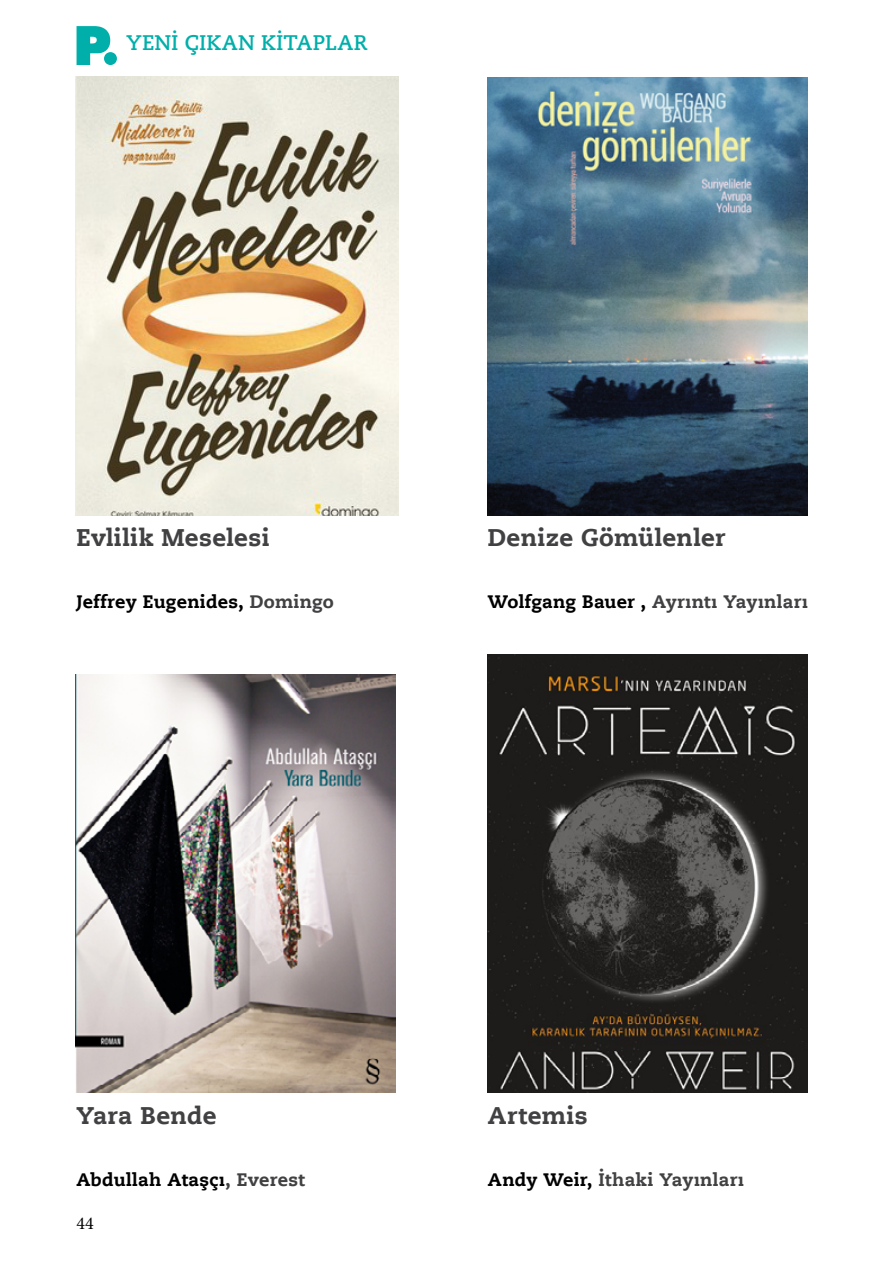
<style>
.page{position:relative;width:893px;height:1263px;background:#fff}
.page>*{position:absolute;margin:0;border:0;box-sizing:border-box;transform-origin:0 0}
.t1{font:700 24px "Caecilia LT Std Roman";letter-spacing:.01em;color:#414042}
.t2{font:300 21px "Caecilia LT Std";letter-spacing:.005em;color:#00afaa}
.t3{font:700 18px "Caecilia LT Std Roman";letter-spacing:.01em;color:#414042}
.t4{font:700 18px "Caecilia LT Std Roman";letter-spacing:.015em;color:#000}
.t5{font:18px "Minion Pro";color:#000}
.s1{color:#414042}
.s2{color:#000}
</style>
<div class="page">
<img style="left:75px;top:77px;width:324px;height:438px">
<img style="left:488px;top:77px;width:320px;height:438px">
<img style="left:488px;top:655px;width:320px;height:438px">
<img style="left:75px;top:674px;width:320px;height:419px">
<svg style="left:77px;top:26px;width:33px;height:39px"></svg>
<div style="left:104px;top:52px;width:13px;height:13px;background:#00afaa;border-radius:50%"></div>
<p class="t2" style="left:126px;top:30px;width:242px">YENİ ÇIKAN KİTAPLAR</p>
<h1 class="t1" style="left:77px;top:522px;width:195px">Evlilik Meselesi</h1>
<p class="t4" style="left:77px;top:590px;width:259px">Jeffrey Eugenides, <span class="s1">Domingo</span></p>
<h1 class="t1" style="left:488px;top:522px;width:239px">Denize Gömülenler</h1>
<p class="t3" style="left:488px;top:590px;width:322px"><span class="s2">Wolfgang Bauer ,</span> Ayrıntı Yayınları</p>
<h1 class="t1" style="left:77px;top:1100px;width:141px">Yara Bende</h1>
<p class="t4" style="left:77px;top:1168px;width:230px">Abdullah Ataşçı<span class="s1">, Everest</span></p>
<p class="t5" style="left:77px;top:1211px;width:19px">44</p>
<h1 class="t1" style="left:488px;top:1100px;width:101px">Artemis</h1>
<p class="t3" style="left:488px;top:1168px;width:258px"><span class="s2">Andy Weir,</span> İthaki Yayınları</p>
</div>
